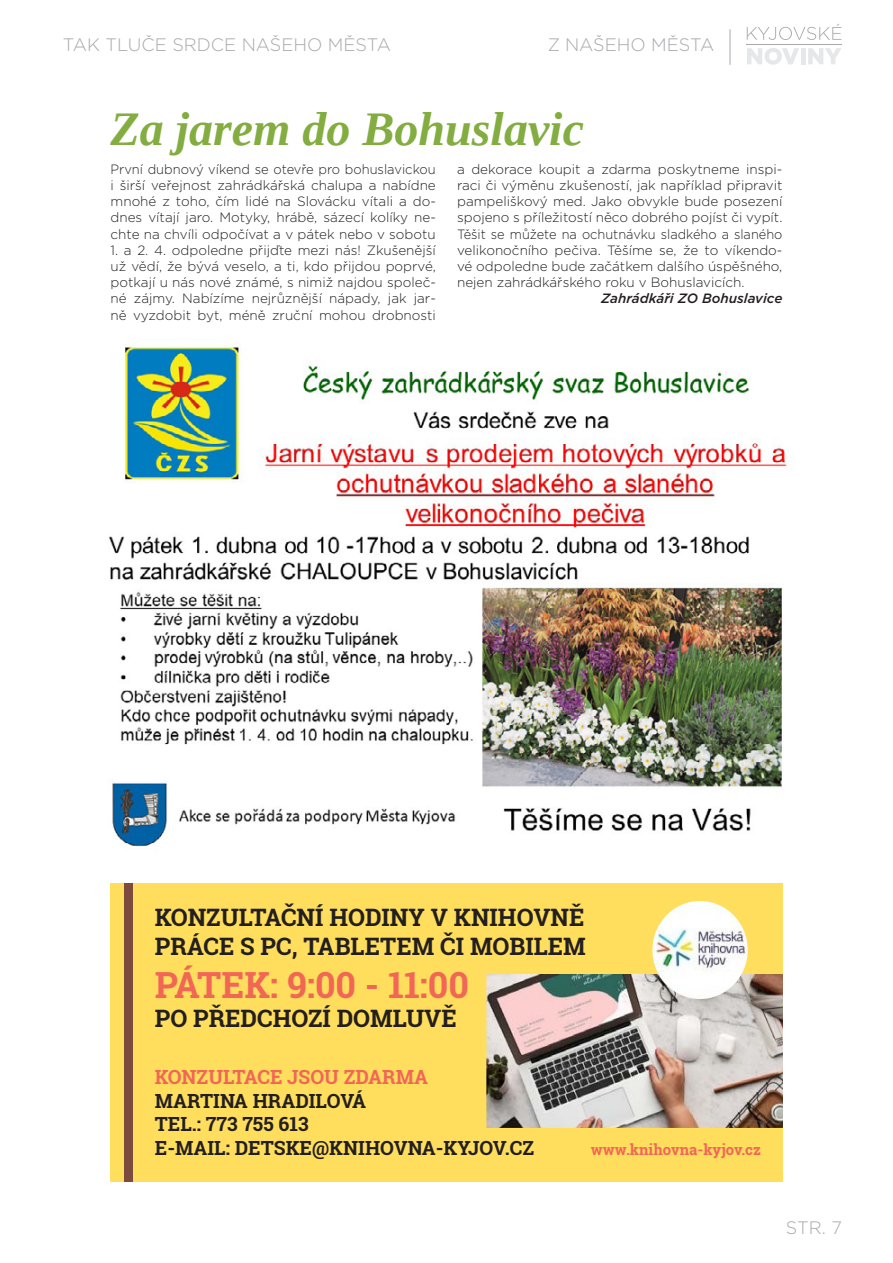
<style>
.page{position:relative;width:893px;height:1263px;background:#fff}
.page>*{position:absolute;margin:0;border:0;box-sizing:border-box;transform-origin:0 0}
.t1{font:italic 700 48px "Liberation Serif";color:#83ad40}
.t2{font:700 36px "Roboto Slab";color:#f26656}
.t3{font:700 24px/28.8px "Roboto Slab";color:#231f20}
.t4{font:700 19.5px/23.4px "Roboto Slab";color:#231f20}
.t5{font:700 19.5px "Roboto Slab";color:#f26656}
.t6{font:300 18px "Gotham";color:#a8a9ad}
.t7{font:700 15px "Roboto Slab";color:#f26656}
.t8{font:300 13.5px/16.2px "Gotham";color:#231f20;text-align:justify}
.t9{font:300 13.5px/16.2px "Gotham";color:#231f20;text-align:justify;scale:.96 1}
.t10{font:italic 500 13.5px "Gotham";color:#231f20}
</style>
<div class="page">
<hr style="left:730px;top:29px;width:1px;height:36px;background:#a8a9ad">
<svg style="left:747px;top:24px;width:94px;height:16px"></svg>
<svg style="left:747px;top:48px;width:52px;height:17px"></svg>
<hr style="left:801px;top:48px;width:4px;height:16px;background:#e6e7e9">
<svg style="left:808px;top:48px;width:33px;height:16px"></svg>
<hr style="left:747px;top:44px;width:95px;height:1px;background:#a8a9ad">
<div style="left:110px;top:884px;width:672px;height:298px;background:#ffde5d"></div>
<div style="left:124px;top:884px;width:9px;height:298px;background:#7c4b3d"></div>
<img style="left:487px;top:974px;width:295px;height:153px">
<img style="left:652px;top:901px;width:96px;height:98px">
<img style="left:108px;top:339px;width:686px;height:508px">
<h3 class="t6" style="left:63px;top:34px;width:330px">TAK TLUČE SRDCE NAŠEHO MĚSTA</h3>
<h3 class="t6" style="left:547px;top:34px;width:169px">Z NAŠEHO MĚSTA</h3>
<h1 class="t1" style="left:111px;top:98px;width:475px">Za jarem do Bohuslavic</h1>
<p class="t9" style="left:111px;top:161px;width:340px">První dubnový víkend se otevře pro bohuslavickou i širší veřejnost zahrádkářská chalupa a nabídne mnohé z toho, čím lidé na Slovácku vítali a do&shy;dnes vítají jaro. Motyky, hrábě, sázecí kolíky ne&shy;chte na chvíli odpočívat a v pátek nebo v sobotu</p>
<p class="t8" style="left:111px;top:242px;width:327px">1. a 2. 4. odpoledne přijďte mezi nás! Zkušenější už vědí, že bývá veselo, a ti, kdo přijdou poprvé, potkají u nás nové známé, s nimiž najdou společ&shy;né zájmy. Nabízíme nejrůznější nápady, jak jar&shy;ně vyzdobit byt, méně zruční mohou drobnosti</p>
<p class="t8" style="left:457px;top:161px;width:327px">a dekorace koupit a zdarma poskytneme inspi&shy;raci či výměnu zkušeností, jak například připravit pampeliškový med. Jako obvykle bude posezení spojeno s příležitostí něco dobrého pojíst či vypít.<br>Těšit se můžete na ochutnávku sladkého a slaného velikonočního pečiva. Těšíme se, že to víkendo&shy;vé odpoledne bude začátkem dalšího úspěšného, nejen zahrádkářského roku v Bohuslavicích.</p>
<p class="t10" style="left:601px;top:290px;width:183px">Zahrádkáři ZO Bohuslavice</p>
<h3 class="t3" style="left:155px;top:902px;width:432px">KONZULTAČNÍ HODINY V KNIHOVNĚ<br>PRÁCE S PC, TABLETEM ČI MOBILEM</h3>
<h2 class="t2" style="left:155px;top:960px;width:316px">PÁTEK: 9:00 - 11:00</h2>
<h3 class="t3" style="left:155px;top:1003px;width:303px">PO PŘEDCHOZÍ DOMLUVĚ</h3>
<h3 class="t5" style="left:155px;top:1064px;width:275px">KONZULTACE JSOU ZDARMA</h3>
<h3 class="t4" style="left:155px;top:1089px;width:381px">MARTINA HRADILOVÁ<br>TEL.: 773 755 613<br>E-MAIL: DETSKE@KNIHOVNA-KYJOV.CZ</h3>
<p class="t7" style="left:591px;top:1139px;width:172px">www.knihovna-kyjov.cz</p>
<h3 class="t6" style="left:786px;top:1216px;width:58px">STR. 7</h3>
</div>
